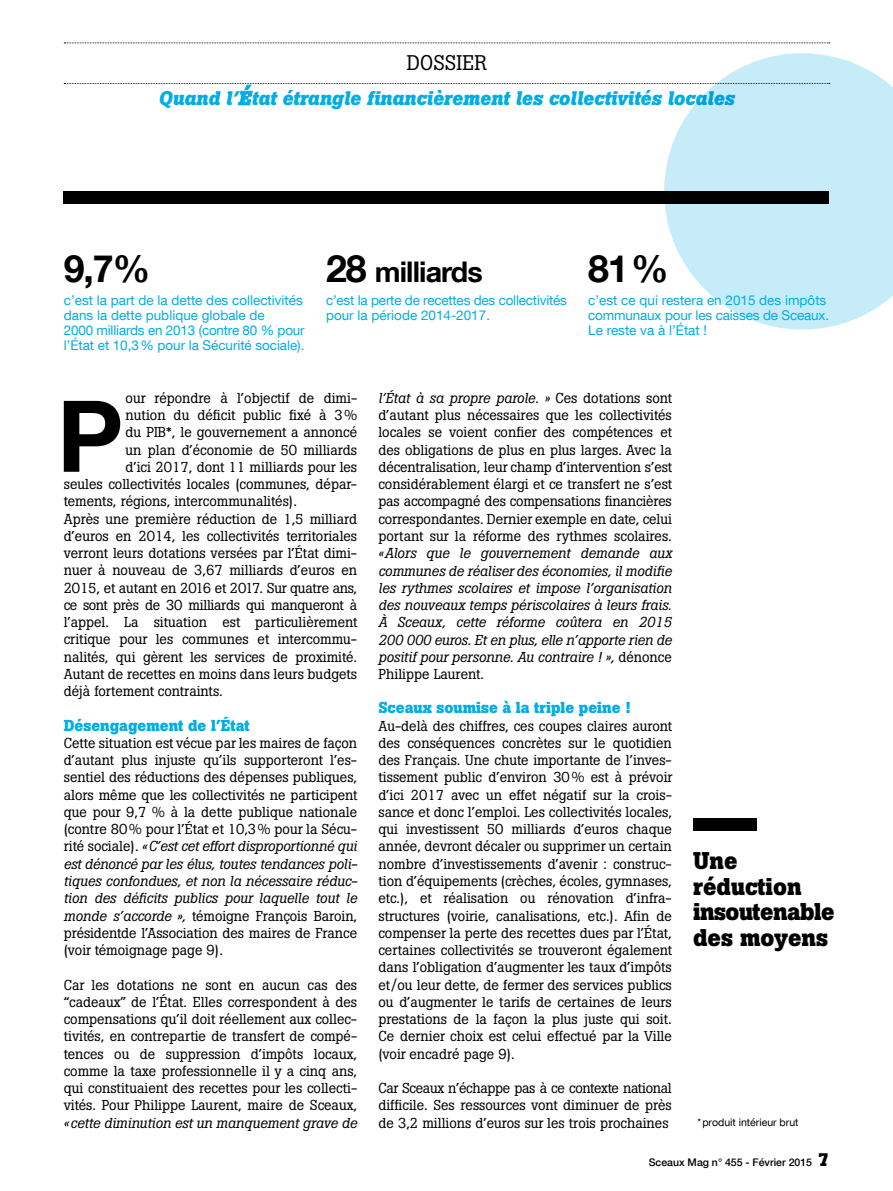
<style>
.page{position:relative;width:893px;height:1191px;background:#fff}
.page>*{position:absolute;margin:0;border:0;box-sizing:border-box;transform-origin:0 0}
.t1{font:700 99.15px "Helvetica Neue LT Com";color:#000}
.t2{font:700 37.5px "Helvetica Neue LT Com";color:#000}
.t3{font:700 28.5px "Helvetica Neue LT Com";letter-spacing:-.03em;color:#000}
.t4{font:700 24px/25.5px "Boton Pro";color:#000}
.t5{font:21px "Boton Pro";letter-spacing:.01em;color:#000}
.t6{font:italic 700 19.5px "Boton Pro";color:#00ade4}
.t7{font:700 15.75px "Boton Pro";color:#00ade4}
.t8{font:14.25px/17.2px "Boton Pro";color:#000;text-align:justify}
.t9{font:italic 14.25px/17.2px "Boton Pro";color:#000;text-align:justify}
.t10{font:14.25px "Boton Pro";letter-spacing:-.02em;color:#000}
.t11{font:13.5px/15px "Helvetica Neue LT Com";letter-spacing:-.005em;color:#00ade4}
.t12{font:500 10.5px "Helvetica Neue LT Com";color:#000}
.t13{font:10.5px "Helvetica Neue LT Com";color:#000}
.s1{font-weight:500;font-size:25.5px}
.s2{font-size:37.5px}
.s3{font-style:italic}
.s4{font-style:normal}
.s5{font-family:"Boton Pro";font-weight:700;font-size:18px}
</style>
<div class="page">
<svg style="left:64px;top:43px;width:766px;height:1px"></svg>
<svg style="left:64px;top:83px;width:600px;height:22px"></svg>
<div style="left:64px;top:191px;width:765px;height:13px;background:#000"></div>
<svg style="left:664px;top:53px;width:229px;height:277px;fill:#c7ecf9"></svg>
<div style="left:693px;top:818px;width:64px;height:13px;background:#000"></div>
<h3 class="t5" style="left:407px;top:49px;width:82px">DOSSIER</h3>
<h3 class="t6" style="left:159px;top:85px;width:577px">Quand l’<span class="s1">É</span>tat étrangle financièrement les collectivités locales</h3>
<h2 class="t2" style="left:64px;top:245px;width:88px">9,7%</h2>
<p class="t11" style="left:64px;top:293px;width:242px">c’est la part de la dette des collectivités dans la dette publique globale de<br>2000 milliards en 2013 (contre 80 % pour l’État et 10,3% pour la Sécurité sociale).</p>
<h3 class="t3" style="left:326px;top:254px;width:158px"><span class="s2">28</span> milliards</h3>
<p class="t11" style="left:326px;top:293px;width:242px">c’est la perte de recettes des collectivités pour la période 2014-2017.</p>
<h2 class="t2" style="left:588px;top:245px;width:82px">81%</h2>
<p class="t11" style="left:588px;top:293px;width:242px">c’est ce qui restera en 2015 des impôts communaux pour les caisses de Sceaux.<br>Le reste va à l’État !</p>
<p class="t8" style="left:126px;top:389px;width:232px">our répondre à l’objectif de dimi-</p>
<p class="t8" style="left:126px;top:406px;width:233px">nution du déficit public fixé à 3%</p>
<p class="t8" style="left:126px;top:424px;width:233px">du PIB*, le gouvernement a annoncé</p>
<p class="t8" style="left:126px;top:441px;width:233px">un plan d’économie de 50 milliards</p>
<p class="t8" style="left:126px;top:458px;width:233px">d’ici 2017, dont 11 milliards pour les</p>
<p class="t8" style="left:64px;top:475px;width:294px">seules collectivités locales (communes, dépar-</p>
<p class="t8" style="left:64px;top:493px;width:235px">tements, régions, intercommunalités).</p>
<p class="t8" style="left:64px;top:510px;width:295px">Après une première réduction de 1,5 milliard</p>
<p class="t8" style="left:64px;top:527px;width:295px">d’euros en 2014, les collectivités territoriales</p>
<p class="t8" style="left:64px;top:544px;width:295px">verront leurs dotations versées par l’État dimi-</p>
<p class="t8" style="left:64px;top:562px;width:295px">nuer à nouveau de 3,67 milliards d’euros en</p>
<p class="t8" style="left:64px;top:579px;width:295px">2015, et autant en 2016 et 2017. Sur quatre ans,</p>
<p class="t10" style="left:64px;top:595px;width:295px">ce sont près de 30 milliards qui manqueront à</p>
<p class="t8" style="left:64px;top:613px;width:295px">l’appel. La situation est particulièrement</p>
<p class="t8" style="left:64px;top:631px;width:294px">critique pour les communes et intercommu-</p>
<p class="t8" style="left:64px;top:648px;width:295px">nalités, qui gèrent les services de proximité.</p>
<p class="t8" style="left:64px;top:665px;width:295px">Autant de recettes en moins dans leurs budgets</p>
<p class="t8" style="left:64px;top:682px;width:161px">déjà fortement contraints.</p>
<p class="t7" style="left:64px;top:715px;width:187px">Désengagement de l’État</p>
<p class="t8" style="left:64px;top:734px;width:295px">Cette situation est vécue par les maires de façon d’autant plus injuste qu’ils supporteront l’es&shy;sentiel des réductions des dépenses publiques, alors même que les collectivités ne participent que pour 9,7 % à la dette publique nationale (contre 80% pour l’État et 10,3% pour la Sécu&shy;rité sociale). <span class="s3">«C’est cet effort disproportionné qui est dénoncé par les élus, toutes tendances poli&shy;tiques confondues, et non la nécessaire réduc&shy;tion des déficits publics pour laquelle tout le monde s’accorde »,</span> témoigne François Baroin, présidentde l’Association des maires de France (voir témoignage page 9).</p>
<p class="t8" style="left:64px;top:976px;width:295px">Car les dotations ne sont en aucun cas des “cadeaux” de l’État. Elles correspondent à des compensations qu’il doit réellement aux collec&shy;tivités, en contrepartie de transfert de compé&shy;tences ou de suppression d’impôts locaux, comme la taxe professionnelle il y a cinq ans, qui constituaient des recettes pour les collecti&shy;vités. Pour Philippe Laurent, maire de Sceaux,</p>
<p class="t9" style="left:64px;top:1114px;width:295px">« cette diminution est un manquement grave de</p>
<h1 class="t1" style="left:57px;top:374px;width:68px">P</h1>
<p class="t8" style="left:378px;top:389px;width:295px"><span class="s3">l’État à sa propre parole. »</span> Ces dotations sont d’autant plus nécessaires que les collectivités locales se voient confier des compétences et des obligations de plus en plus larges. Avec la décentralisation, leur champ d’intervention s’est considérablement élargi et ce transfert ne s’est pas accompagné des compensations financières correspondantes. Dernier exemple en date, celui portant sur la réforme des rythmes scolaires.</p>
<p class="t9" style="left:378px;top:544px;width:295px">«Alors que le gouvernement demande aux communes de réaliser des économies, il modifie les rythmes scolaires et impose l’organisation des nouveaux temps périscolaires à leurs frais.<br>À Sceaux, cette réforme coûtera en 2015<br>200 000 euros. Et en plus, elle n’apporte rien de positif pour personne. Au contraire ! », <span class="s4">dénonce Philippe Laurent.</span></p>
<p class="t7" style="left:378px;top:697px;width:254px">Sceaux soumise à la triple peine !</p>
<p class="t8" style="left:378px;top:717px;width:296px">Au-delà des chiffres, ces coupes claires auront des conséquences concrètes sur le quotidien des Français. Une chute importante de l’inves&shy;tissement public d’environ 30% est à prévoir d’ici 2017 avec un effet négatif sur la crois&shy;sance et donc l’emploi. Les collectivités locales, qui investissent 50 milliards d’euros chaque année, devront décaler ou supprimer un certain nombre d’investissements d’avenir : construc&shy;tion d’équipements (crèches, écoles, gymnases, etc.), et réalisation ou rénovation d’infra&shy;structures (voirie, canalisations, etc.). Afin de compenser la perte des recettes dues par l’État, certaines collectivités se trouveront également dans l’obligation d’augmenter les taux d’impôts et/ou leur dette, de fermer des services publics ou d’augmenter le tarifs de certaines de leurs prestations de la façon la plus juste qui soit.<br>Ce dernier choix est celui effectué par la Ville (voir encadré page 9).</p>
<p class="t8" style="left:378px;top:1079px;width:295px">Car Sceaux n’échappe pas à ce contexte national difficile. Ses ressources vont diminuer de près de 3,2 millions d’euros sur les trois prochaines</p>
<h3 class="t4" style="left:693px;top:848px;width:143px">Une réduction insoutenable des moyens</h3>
<p class="t13" style="left:697px;top:1115px;width:103px">*produit intérieur brut</p>
<p class="t12" style="left:649px;top:1156px;width:182px">Sceaux Mag n° 455 - Février 2015 <span class="s5">7</span></p>
</div>
